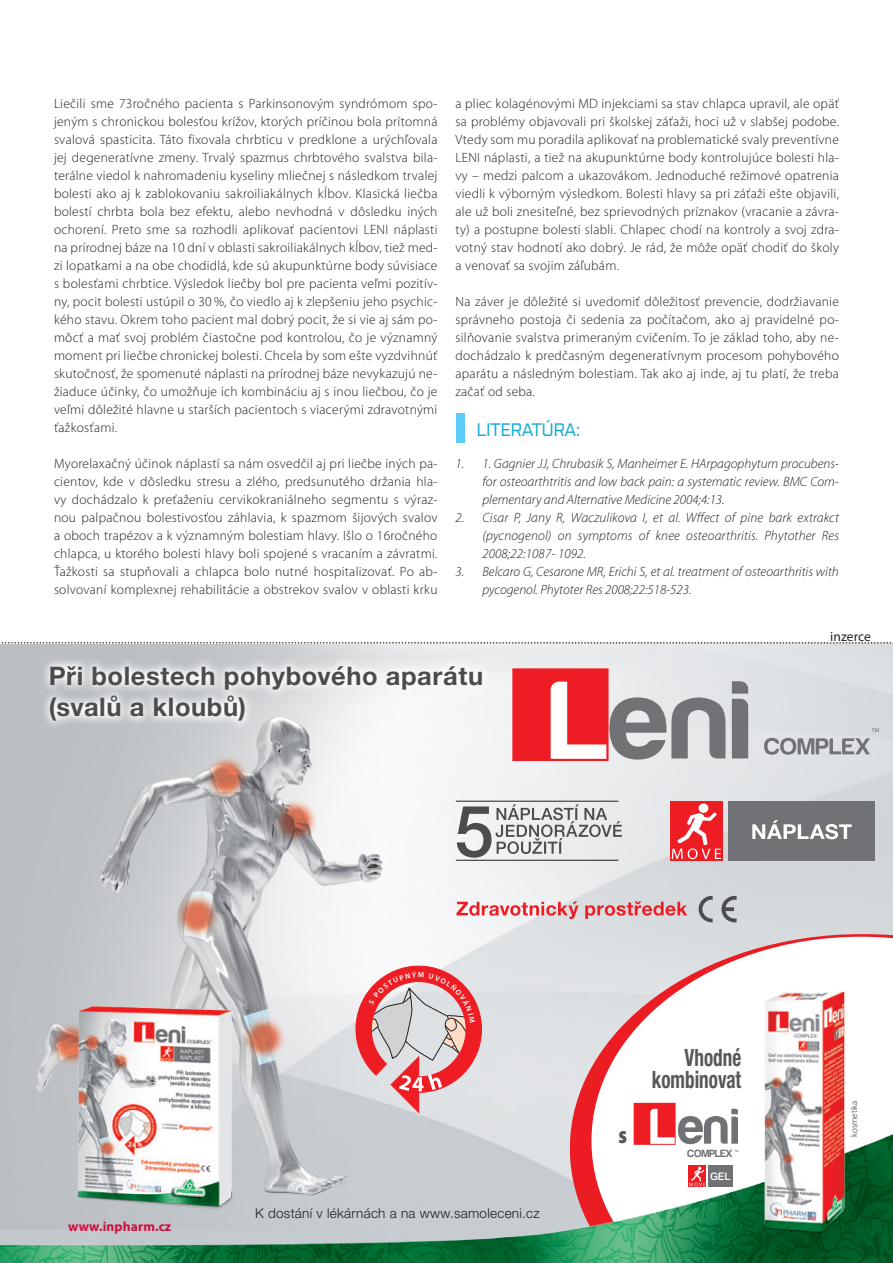
<style>
.page{position:relative;width:893px;height:1263px;background:#fff}
.page>*{position:absolute;margin:0;border:0;box-sizing:border-box;transform-origin:0 0}
.t1{font:52.05px "Harabara";color:#717275}
.t2{font:700 25.5px "Helvetica Neue LT Pro";letter-spacing:.025em;color:#4b4c4d}
.t3{font:700 condensed 23.85px/22.2px "Helvetica Neue LT Pro";color:#57585a;text-align:right;scale:.8 1}
.t4{font:900 23.85px "Myriad Pro";color:#57585a;scale:.8 1}
.MEZITITULKY{font:500 18px "Purista";color:#13aad6}
.zakladni_medi{font:300 13.5px/18px "Myriad Pro";letter-spacing:.02em;color:#231f20;text-align:justify}
.t5{font:italic 300 13.5px/18px "Myriad Pro";color:#231f20;text-align:justify}
.t6{font:300 13.5px "Helvetica Neue LT Pro";letter-spacing:.02em;color:#231f20}
.otazka_medi{font:700 13.5px "Myriad Pro";letter-spacing:.01em;color:#d10e40}
.zakladni_medi-2{font:13.5px "Myriad Pro";letter-spacing:.005em;color:#231f20}
.t7{font:10.8px "Harabara";color:#717275}
.t8{font:500 10.35px "Helvetica Neue LT Pro";color:#fff}
.t9{font:300 9px "Myriad Pro";color:#231f20}
.t10{font:5.4px "Arial";color:#6c6d70}
.t11{font:3px "Arial";color:#6c6d70}
.s1{color:#fff}
</style>
<div class="page">
<img style="left:653px;top:644px;width:240px;height:290px">
<img style="left:0;top:644px;width:653px;height:458px">
<svg style="left:0;top:642px;width:893px;height:2px"></svg>
<div style="left:512px;top:668px;width:97px;height:93px;background:#ee1d23;border:4px solid #ee1d23"></div>
<svg style="left:551px;top:681px;width:197px;height:79px"></svg>
<svg style="left:764px;top:738px;width:106px;height:17px;background:#a9acaf"></svg>
<svg style="left:41px;top:656px;width:451px;height:74px"></svg>
<img style="left:38px;top:973px;width:211px;height:129px">
<div style="left:728px;top:801px;width:146px;height:59px;background:#717275"></div>
<div style="left:670px;top:801px;width:53px;height:59px;background:#ee1d23"></div>
<svg style="left:672px;top:803px;width:49px;height:56px"></svg>
<svg style="left:752px;top:820px;width:100px;height:19px"></svg>
<svg style="left:457px;top:804px;width:165px;height:54px"></svg>
<hr style="left:456px;top:801px;width:162px;height:1px;background:#231f20">
<hr style="left:456px;top:860px;width:162px;height:1px;background:#231f20">
<svg style="left:570px;top:934px;width:323px;height:168px;background:#decdd0"></svg>
<svg style="left:591px;top:937px;width:302px;height:165px"></svg>
<img style="left:0;top:1102px;width:893px;height:161px">
<div style="left:635px;top:1104px;width:39px;height:40px;background:#ee1d23"></div>
<div style="left:634px;top:1103px;width:42px;height:42px;border:2px solid #ee1d23"></div>
<img style="left:733px;top:973px;width:129px;height:272px">
<div style="left:708px;top:1166px;width:25px;height:21px;background:#717275"></div>
<svg style="left:688px;top:1166px;width:18px;height:21px"></svg>
<svg style="left:689px;top:1166px;width:17px;height:20px"></svg>
<svg style="left:456px;top:901px;width:231px;height:18px"></svg>
<svg style="left:699px;top:896px;width:14px;height:26px"></svg>
<svg style="left:721px;top:896px;width:16px;height:26px"></svg>
<div style="left:456px;top:413px;width:9px;height:30px;background:#5accf5"></div>
<svg style="left:355px;top:966px;width:127px;height:147px;background:#dfa2a5"></svg>
<p class="zakladni_medi" style="left:54px;top:95px;width:385px">Liečili sme 73ročného pacienta s Parkinsonovým syndrómom spo&shy;jeným s chronickou bolesťou krížov, ktorých príčinou bola prítomná svalová spasticita. Táto fixovala chrbticu v predklone a urýchľovala jej degeneratívne zmeny. Trvalý spazmus chrbtového svalstva bila&shy;terálne viedol k nahromadeniu kyseliny mliečnej s následkom trvalej bolesti ako aj k zablokovaniu sakroiliakálnych kĺbov. Klasická liečba bolestí chrbta bola bez efektu, alebo nevhodná v dôsledku iných ochorení. Preto sme sa rozhodli aplikovať pacientovi LENI náplasti na prírodnej báze na 10 dní v oblasti sakroiliakálnych kĺbov, tiež med&shy;zi lopatkami a na obe chodidlá, kde sú akupunktúrne body súvisiace s bolesťami chrbtice. Výsledok liečby bol pre pacienta veľmi pozitív&shy;ny, pocit bolesti ustúpil o 30 %, čo viedlo aj k zlepšeniu jeho psychic&shy;kého stavu. Okrem toho pacient mal dobrý pocit, že si vie aj sám po&shy;môcť a mať svoj problém čiastočne pod kontrolou, čo je významný moment pri liečbe chronickej bolesti. Chcela by som ešte vyzdvihnúť skutočnosť, že spomenuté náplasti na prírodnej báze nevykazujú ne&shy;žiaduce účinky, čo umožňuje ich kombináciu aj s inou liečbou, čo je veľmi dôležité hlavne u starších pacientoch s viacerými zdravotnými ťažkosťami.</p>
<p class="zakladni_medi" style="left:54px;top:455px;width:385px">Myorelaxačný účinok náplastí sa nám osvedčil aj pri liečbe iných pa&shy;cientov, kde v dôsledku stresu a zlého, predsunutého držania hla&shy;vy dochádzalo k preťaženiu cervikokraniálneho segmentu s výraz&shy;nou palpačnou bolestivosťou záhlavia, k spazmom šijových svalov a oboch trapézov a k významným bolestiam hlavy. Išlo o 16ročného chlapca, u ktorého bolesti hlavy boli spojené s vracaním a závratmi.<br>Ťažkosti sa stupňovali a chlapca bolo nutné hospitalizovať. Po ab&shy;solvovaní komplexnej rehabilitácie a obstrekov svalov v oblasti krku</p>
<p class="zakladni_medi" style="left:455px;top:95px;width:385px">a pliec kolagénovými MD injekciami sa stav chlapca upravil, ale opäť sa problémy objavovali pri školskej záťaži, hoci už v slabšej podobe.<br>Vtedy som mu poradila aplikovať na problematické svaly preventívne LENI náplasti, a tiež na akupunktúrne body kontrolujúce bolesti hla&shy;vy – medzi palcom a ukazovákom. Jednoduché režimové opatrenia viedli k výborným výsledkom. Bolesti hlavy sa pri záťaži ešte objavili, ale už boli znesiteľné, bez sprievodných príznakov (vracanie a závra&shy;ty) a postupne bolesti slabli. Chlapec chodí na kontroly a svoj zdra&shy;votný stav hodnotí ako dobrý. Je rád, že môže opäť chodiť do školy a venovať sa svojim záľubám.</p>
<p class="zakladni_medi" style="left:455px;top:293px;width:385px">Na záver je dôležité si uvedomiť dôležitosť prevencie, dodržiavanie správneho postoja či sedenia za počítačom, ako aj pravidelné po&shy;silňovanie svalstva primeraným cvičením. To je základ toho, aby ne&shy;dochádzalo k predčasným degeneratívnym procesom pohybového aparátu a následným bolestiam. Tak ako aj inde, aj tu platí, že treba začať od seba.</p>
<p class="MEZITITULKY" style="left:477px;top:416px;width:105px">LITERATÚRA:</p>
<p class="t5" style="left:482px;top:455px;width:358px;text-indent:-27px">1. 1. Gagnier JJ, Chrubasik S, Manheimer E. HArpagophytum procubens&shy;for osteoarthtritis and low back pain: a systematic review. BMC Com&shy;plementary and Alternative Medicine 2004;4:13.</p>
<p class="t5" style="left:482px;top:509px;width:358px;text-indent:-27px">2. Cisar P, Jany R, Waczulikova I, et al. Wffect of pine bark extrakct (pycnogenol) on symptoms of knee osteoarthritis. Phytother Res 2008;22:1087- 1092.</p>
<p class="t5" style="left:482px;top:563px;width:358px;text-indent:-27px">3. Belcaro G, Cesarone MR, Erichi S, et al. treatment of osteoarthritis with pycogenol. Phytoter Res 2008;22:518-523.</p>
<p class="zakladni_medi-2" style="left:830px;top:628px;width:42px">inzerce</p>
<p class="t2" style="left:49px;top:660px;width:436px">Při bolestech pohybového aparátu</p>
<p class="t2" style="left:49px;top:691px;width:199px">(svalů a kloubů)</p>
<p class="t10" style="left:871px;top:726px;width:9px">TM</p>
<p class="otazka_medi" style="left:68px;top:1217px;width:105px">www.inpharm.cz</p>
<p class="t6" style="left:255px;top:1205px;width:286px">K dostání v lékárnách a na www.samoleceni.cz</p>
<p class="t4" style="left:618px;top:1119px;width:12px">s</p>
<p class="t3" style="left:652px;top:1046px;width:113px">Vhodné kombinovat</p>
<h1 class="t1" style="left:650px;top:1099px;width:90px"><span class="s1">L</span>eni</h1>
<p class="t7" style="left:688px;top:1147px;width:47px">COMPLEX</p>
<p class="t11" style="left:734px;top:1148px;width:6px">TM</p>
<p class="t8" style="left:710px;top:1170px;width:22px">GEL</p>
<p class="t9" style="left:849px;top:1137px;width:38px;rotate:-90deg">kosmetika</p>
</div>
